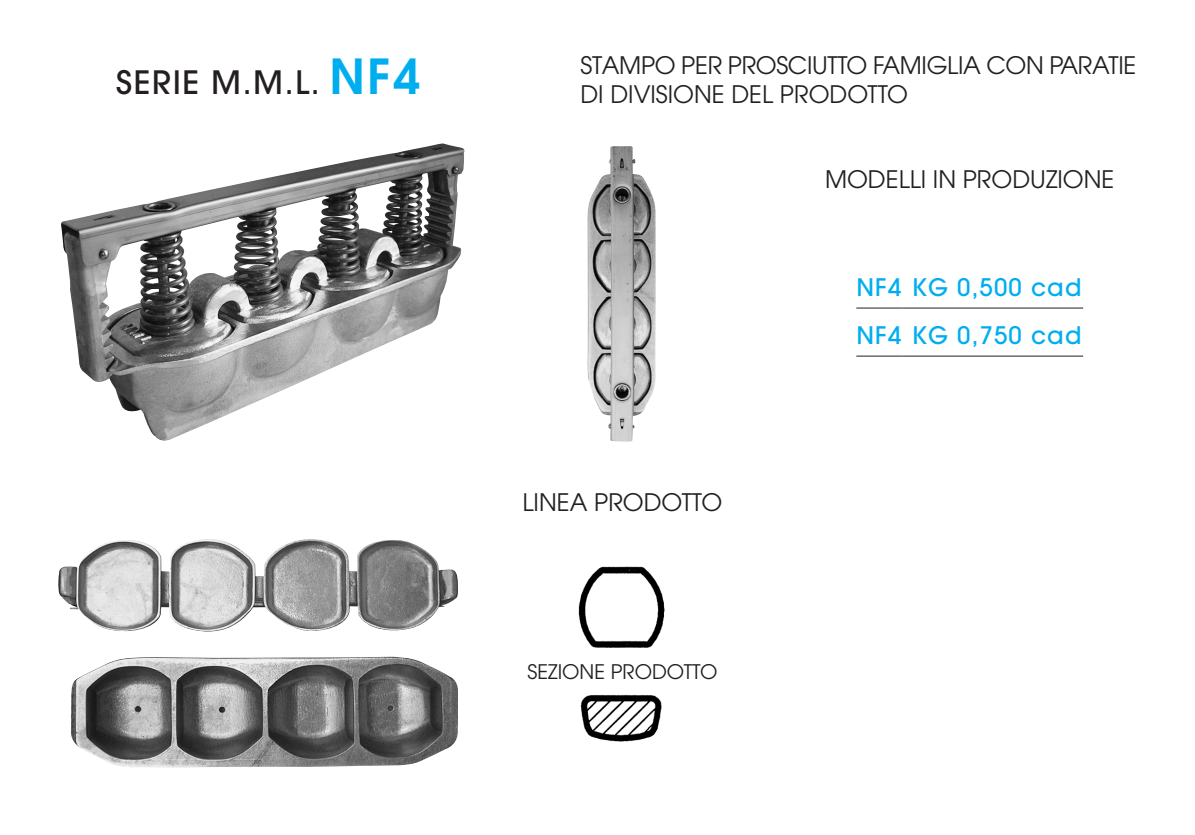
<style>
.page{position:relative;width:1195px;height:835px;background:#fff}
.page>*{position:absolute;margin:0;border:0;box-sizing:border-box;transform-origin:0 0}
.t1{font:500 32px "Avant Garde";letter-spacing:.05em;color:#231f20}
.t2{font:24px/28.8px "Avant Garde";color:#231f20}
.t3{font:500 24px/48px "Avant Garde";letter-spacing:.05em;color:#00aeef}
.t4{font:20px "Avant Garde";color:#231f20}
.s1{font-weight:600;font-size:48px;color:#00aeef}
</style>
<div class="page">
<img style="left:587px;top:146px;width:68px;height:295px">
<img style="left:58px;top:539px;width:400px;height:227px">
<img style="left:61px;top:143px;width:403px;height:297px">
<hr style="left:856px;top:307px;width:46px;height:1px;background:#231f20">
<hr style="left:902px;top:307px;width:181px;height:1px;background:#231f20">
<hr style="left:856px;top:355px;width:46px;height:1px;background:#231f20">
<hr style="left:902px;top:355px;width:181px;height:1px;background:#231f20">
<img style="left:578px;top:566px;width:87px;height:176px">
<h1 class="t1" style="left:116px;top:70px;width:305px">SERIE M.M.L. <span class="s1">NF4</span></h1>
<p class="t2" style="left:580px;top:53px;width:557px">STAMPO PER PROSCIUTTO FAMIGLIA CON PARATIE<br>DI DIVISIONE DEL PRODOTTO</p>
<p class="t2" style="left:825px;top:167px;width:291px">MODELLI IN PRODUZIONE</p>
<p class="t2" style="left:522px;top:489px;width:201px">LINEA PRODOTTO</p>
<p class="t4" style="left:527px;top:664px;width:192px">SEZIONE PRODOTTO</p>
<p class="t3" style="left:856px;top:265px;width:46px">NF4<br>NF4</p>
<p class="t3" style="left:912px;top:265px;width:171px">KG 0,500 cad<br>KG 0,750 cad</p>
</div>
